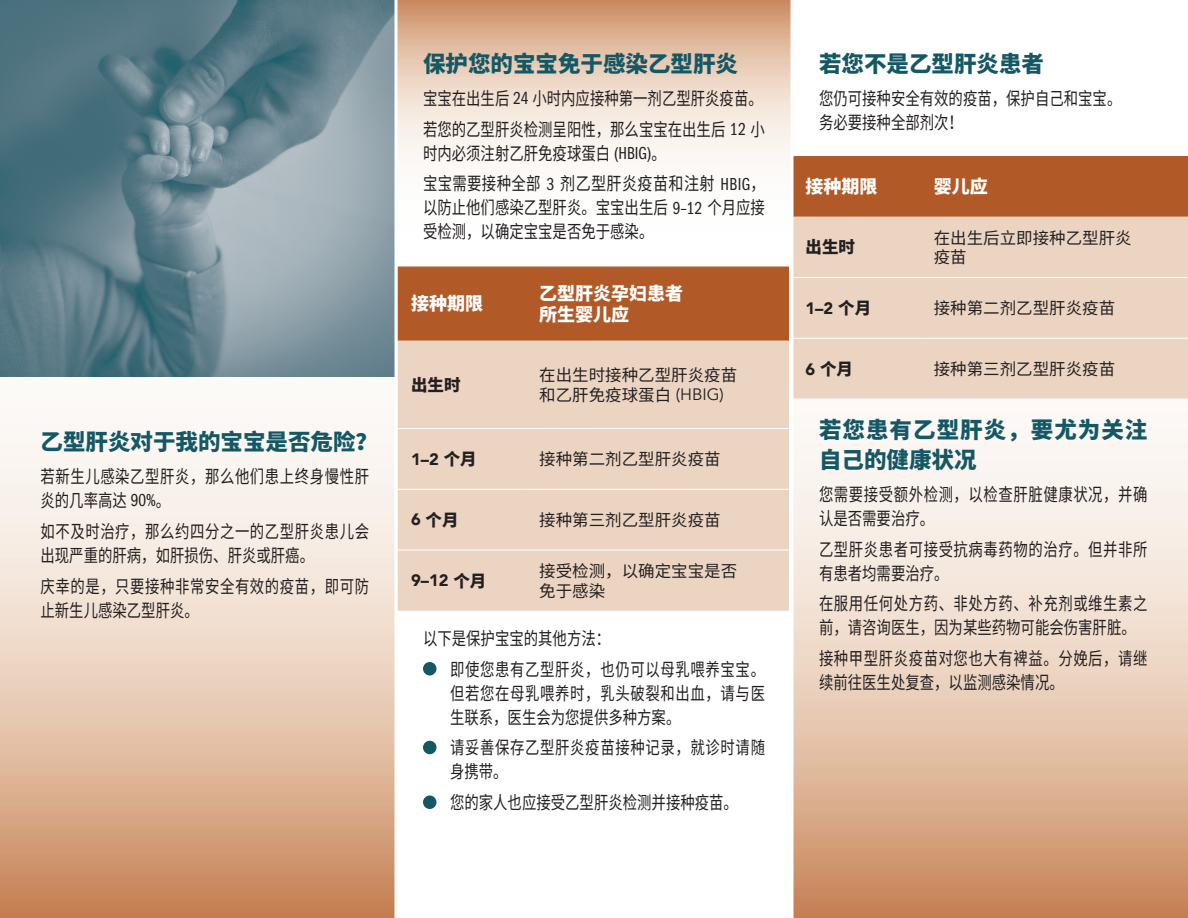
<style>
.page{position:relative;width:1188px;height:918px;background:#fff}
.page>*{position:absolute;margin:0;border:0;box-sizing:border-box;transform-origin:0 0}
.t1{font:900 22.5px "Noto Sans CJ Ksc";color:#155865}
.t2{font:900 22.5px/30px "Noto Sans CJ Ksc";letter-spacing:.045em;color:#155865}
.t3{font:18px/24px "Noto Sans CJ Ksc";color:#231f20;text-align:justify;scale:.8 1}
.t4{font:18px/24px "Noto Sans CJ Ksc";letter-spacing:.04em;color:#231f20;scale:.8 1}
.t5{font:18px/24px "Noto Sans CJ Ksc";letter-spacing:.045em;color:#231f20;scale:.8 1}
.t6{font:900 18px/21.6px "Noto Sans CJ Ksc";color:#fff}
.t7{font:16.5px/19.8px "Noto Sans CJ Ksc";color:#231f20}
.t8{font:900 16.5px "Avenir";color:#231f20}
.t9{font:900 16.5px "Noto Sans CJ Ksc";color:#231f20}
.s1{font-family:"ITC Franklin Gothic Std Bk Cp"}
.s2{font-family:"Avenir"}
.s3{font-family:"Noto Sans CJ Ksc"}
</style>
<div class="page">
<div style="left:423px;top:662px;width:13px;height:13px;background:#155865;border-radius:50%"></div>
<div style="left:423px;top:741px;width:13px;height:13px;background:#155865;border-radius:50%"></div>
<div style="left:423px;top:795px;width:13px;height:14px;background:#155865;border-radius:50%"></div>
<svg style="left:398px;top:0;width:392px;height:267px"></svg>
<svg style="left:794px;top:428px;width:394px;height:490px;background:#e8cbb7"></svg>
<svg style="left:0;top:424px;width:394px;height:494px;background:#e7cbb6"></svg>
<img style="left:0;top:0;width:394px;height:377px">
<div style="left:398px;top:267px;width:391px;height:74px;background:#b25a27"></div>
<div style="left:398px;top:341px;width:391px;height:270px;background:#ecd4c2"></div>
<hr style="left:398px;top:428px;width:128px;height:1px;background:#fff">
<hr style="left:526px;top:428px;width:263px;height:1px;background:#fff">
<hr style="left:398px;top:489px;width:128px;height:1px;background:#fff">
<hr style="left:526px;top:489px;width:263px;height:1px;background:#fff">
<hr style="left:398px;top:550px;width:128px;height:1px;background:#fff">
<hr style="left:526px;top:550px;width:263px;height:1px;background:#fff">
<div style="left:794px;top:156px;width:394px;height:61px;background:#b25a27"></div>
<div style="left:794px;top:217px;width:394px;height:182px;background:#ecd4c2"></div>
<hr style="left:792px;top:277px;width:128px;height:1px;background:#fff">
<hr style="left:920px;top:277px;width:268px;height:1px;background:#fff">
<hr style="left:792px;top:338px;width:128px;height:1px;background:#fff">
<hr style="left:920px;top:338px;width:268px;height:1px;background:#fff">
<svg style="left:394px;top:0;width:4px;height:918px"></svg>
<svg style="left:790px;top:0;width:4px;height:918px"></svg>
<p class="t1" style="left:40px;top:430px;width:339px">乙型肝炎对于我的宝宝是否危险？</p>
<p class="t4" style="left:40px;top:465px;width:412px">若新生儿感染乙型肝炎，那么他们患上终身慢性肝炎的几率高达 <span class="s1">90%</span>。</p>
<p class="t4" style="left:40px;top:520px;width:412px">如不及时治疗，那么约四分之一的乙型肝炎患儿会出现严重的肝病，如肝损伤、肝炎或肝癌。</p>
<p class="t4" style="left:40px;top:575px;width:412px">庆幸的是，只要接种非常安全有效的疫苗，即可防止新生儿感染乙型肝炎。</p>
<p class="t1" style="left:423px;top:51px;width:316px">保护您的宝宝免于感染乙型肝炎</p>
<p class="t3" style="left:423px;top:87px;width:426px">宝宝在出生后 <span class="s1">24</span> 小时内应接种第一剂乙型肝炎疫苗。</p>
<p class="t3" style="left:423px;top:117px;width:429px">若您的乙型肝炎检测呈阳性，那么宝宝在出生后 <span class="s1">12</span> 小时内必须注射乙肝免疫球蛋白 <span class="s1">(HBIG)</span>。</p>
<p class="t3" style="left:423px;top:172px;width:429px">宝宝需要接种全部 <span class="s1">3</span> 剂乙型肝炎疫苗和注射 <span class="s1">HBIG</span>，以防止他们感染乙型肝炎。宝宝出生后 <span class="s1">9–12</span> 个月应接受检测，以确定宝宝是否免于感染。</p>
<p class="t6" style="left:411px;top:293px;width:73px">接种期限</p>
<p class="t6" style="left:539px;top:283px;width:145px">乙型肝炎孕妇患者所生婴儿应</p>
<p class="t9" style="left:411px;top:376px;width:51px">出生时</p>
<p class="t7" style="left:539px;top:365px;width:199px">在出生时接种乙型肝炎疫苗和乙肝免疫球蛋白 <span class="s2">(HBIG)</span></p>
<p class="t8" style="left:411px;top:445px;width:67px">1–2 <span class="s3">个月</span></p>
<p class="t7" style="left:539px;top:450px;width:183px">接种第二剂乙型肝炎疫苗</p>
<p class="t9" style="left:411px;top:511px;width:49px"><span class="s2">6</span> 个月</p>
<p class="t7" style="left:539px;top:510px;width:183px">接种第三剂乙型肝炎疫苗</p>
<p class="t8" style="left:411px;top:566px;width:77px">9–12 <span class="s3">个月</span></p>
<p class="t7" style="left:539px;top:561px;width:200px">接受检测，以确定宝宝是否免于感染</p>
<p class="t3" style="left:423px;top:627px;width:236px">以下是保护宝宝的其他方法：</p>
<p class="t3" style="left:450px;top:657px;width:395px">即使您患有乙型肝炎，也仍可以母乳喂养宝宝。但若您在母乳喂养时，乳头破裂和出血，请与医生联系，医生会为您提供多种方案。</p>
<p class="t5" style="left:450px;top:736px;width:395px">请妥善保存乙型肝炎疫苗接种记录，就诊时请随身携带。</p>
<p class="t3" style="left:450px;top:791px;width:362px">您的家人也应接受乙型肝炎检测并接种疫苗。</p>
<p class="t1" style="left:819px;top:51px;width:226px">若您不是乙型肝炎患者</p>
<p class="t3" style="left:819px;top:87px;width:379px">您仍可接种安全有效的疫苗，保护自己和宝宝。务必要接种全部剂次！</p>
<p class="t6" style="left:806px;top:176px;width:73px">接种期限</p>
<p class="t6" style="left:934px;top:176px;width:55px">婴儿应</p>
<p class="t9" style="left:806px;top:238px;width:51px">出生时</p>
<p class="t7" style="left:934px;top:228px;width:199px">在出生后立即接种乙型肝炎疫苗</p>
<p class="t8" style="left:806px;top:294px;width:67px">1–2 <span class="s3">个月</span></p>
<p class="t7" style="left:934px;top:299px;width:183px">接种第二剂乙型肝炎疫苗</p>
<p class="t9" style="left:806px;top:360px;width:49px"><span class="s2">6</span> 个月</p>
<p class="t7" style="left:934px;top:359px;width:183px">接种第三剂乙型肝炎疫苗</p>
<p class="t2" style="left:819px;top:415px;width:330px">若您患有乙型肝炎，要尤为关注自己的健康状况</p>
<p class="t4" style="left:819px;top:483px;width:412px">您需要接受额外检测，以检查肝脏健康状况，并确认是否需要治疗。</p>
<p class="t4" style="left:819px;top:537px;width:412px">乙型肝炎患者可接受抗病毒药物的治疗。但并非所有患者均需要治疗。</p>
<p class="t4" style="left:819px;top:592px;width:412px">在服用任何处方药、非处方药、补充剂或维生素之前，请咨询医生，因为某些药物可能会伤害肝脏。</p>
<p class="t4" style="left:819px;top:647px;width:412px">接种甲型肝炎疫苗对您也大有裨益。分娩后，请继续前往医生处复查，以监测感染情况。</p>
</div>
